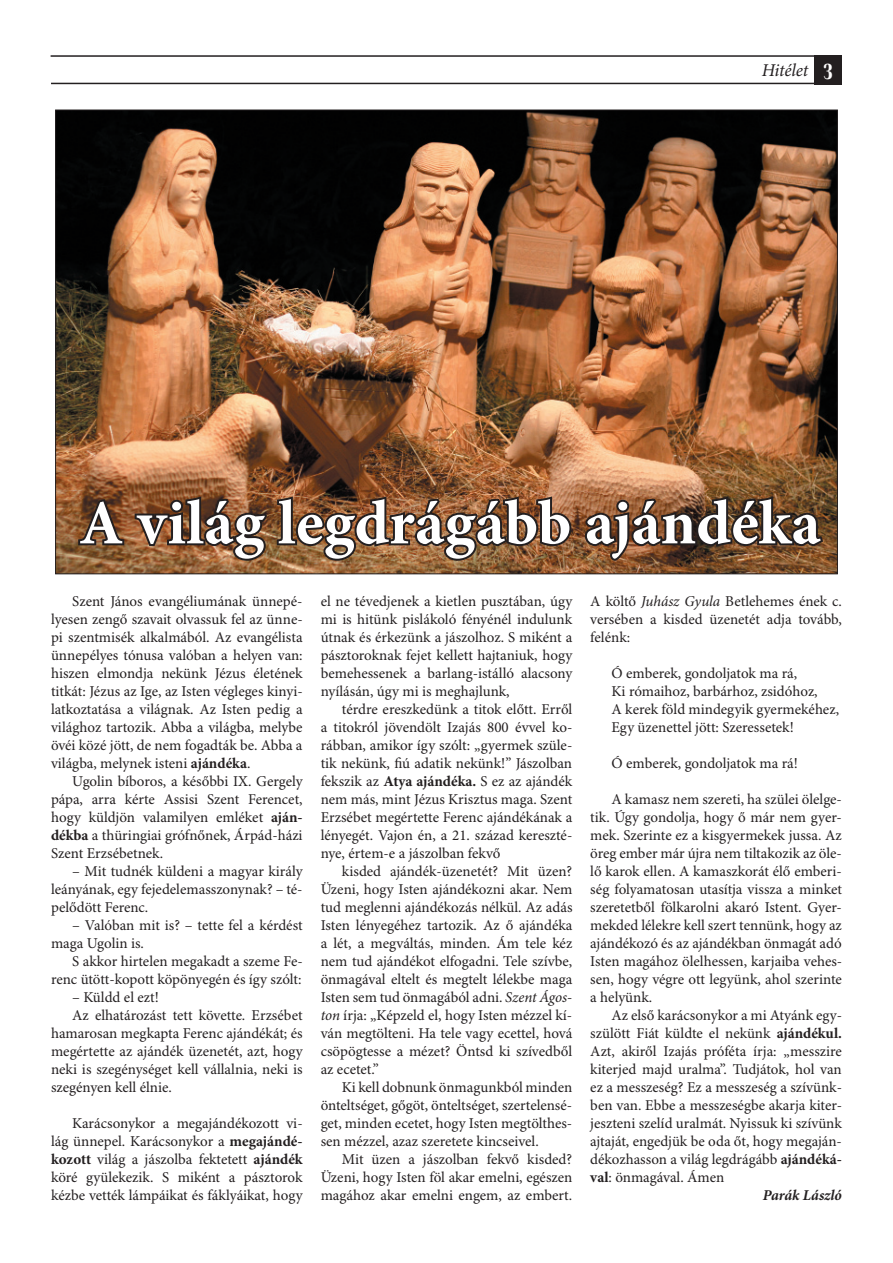
<style>
.page{position:relative;width:893px;height:1263px;background:#fff}
.page>*{position:absolute;margin:0;border:0;box-sizing:border-box;transform-origin:0 0}
.t1{font:700 63px "Minion Pro";color:#fff}
.t2{font:italic 18px "Minion Pro";letter-spacing:-.01em;color:#231f20}
.t3{font:15px/18px "Minion Pro";color:#231f20;text-align:justify}
.t4{font:italic 700 15px "Minion Pro";letter-spacing:-.01em;color:#231f20}
.s1{font-family:"Genre";font-weight:700;font-style:normal;font-size:21.45px;color:#fff}
.s2{color:#231f20}
.s3{font-weight:700}
.s4{font-style:italic}
</style>
<div class="page">
<hr style="left:51px;top:83px;width:791px;height:1px;background:#231f20">
<div style="left:815px;top:56px;width:27px;height:29px;background:#231f20"></div>
<hr style="left:51px;top:55px;width:791px;height:2px;background:#231f20">
<img style="left:57px;top:112px;width:779px;height:460px">
<p class="t2" style="left:762px;top:63px;width:73px">Hitélet <span class="s1">3</span></p>
<h1 class="t1" style="left:79px;top:498px;width:743px"><span class="s2">A</span> vil<span class="s2">ág</span> legdr<span class="s2">ágáb</span>b aj<span class="s2">án</span>d<span class="s2">ék</span>a</h1>
<p class="t3" style="left:51px;top:594px;width:253px;text-indent:21px">Szent János evangéliumának ünnepé&shy;lyesen zengő szavait olvassuk fel az ünne&shy;pi szentmisék alkalmából. Az evangélista ünnepélyes tónusa valóban a helyen van: hiszen elmondja nekünk Jézus életének titkát: Jézus az Ige, az Isten végleges kinyi&shy;latkoztatása a világnak. Az Isten pedig a világhoz tartozik. Abba a világba, melybe övéi közé jött, de nem fogadták be. Abba a világba, melynek isteni <span class="s3">ajándéka</span>.</p>
<p class="t3" style="left:51px;top:774px;width:253px;text-indent:21px">Ugolin bíboros, a későbbi IX. Gergely pápa, arra kérte Assisi Szent Ferencet, hogy küldjön valamilyen emléket <span class="s3">aján&shy;dékba</span> a thüringiai grófnőnek, Árpád-házi Szent Erzsébetnek.</p>
<p class="t3" style="left:51px;top:864px;width:253px;text-indent:21px">– Mit tudnék küldeni a magyar király leányának, egy fejedelemasszonynak? – té&shy;pelődött Ferenc.</p>
<p class="t3" style="left:51px;top:918px;width:253px;text-indent:21px">– Valóban mit is? – tette fel a kérdést maga Ugolin is.</p>
<p class="t3" style="left:51px;top:954px;width:253px;text-align:right">S akkor hirtelen megakadt a szeme Fe&shy;renc ütött-kopott köpönyegén és így szólt:</p>
<p class="t3" style="left:72px;top:990px;width:88px">– Küldd el ezt!</p>
<p class="t3" style="left:72px;top:1008px;width:232px">Az elhatározást tett követte. Erzsébet</p>
<p class="t3" style="left:51px;top:1026px;width:253px">hamarosan megkapta Ferenc ajándékát; és</p>
<p class="t3" style="left:51px;top:1044px;width:253px">megértette az ajándék üzenetét, azt, hogy</p>
<p class="t3" style="left:51px;top:1062px;width:253px">neki is szegénységet kell vállalnia, neki is</p>
<p class="t3" style="left:51px;top:1080px;width:122px">szegényen kell élnie.</p>
<p class="t3" style="left:51px;top:1116px;width:253px;text-indent:21px">Karácsonykor a megajándékozott vi&shy;lág ünnepel. Karácsonykor a <span class="s3">megajándé&shy;kozott</span> világ a jászolba fektetett <span class="s3">ajándék </span>köré gyülekezik. S miként a pásztorok kézbe vették lámpáikat és fáklyáikat, hogy</p>
<p class="t3" style="left:321px;top:594px;width:253px">el ne tévedjenek a kietlen pusztában, úgy mi is hitünk pislákoló fényénél indulunk útnak és érkezünk a jászolhoz. S miként a pásztoroknak fejet kellett hajtaniuk, hogy bemehessenek a barlang-istálló alacsony nyílásán, úgy mi is meghajlunk,</p>
<p class="t3" style="left:321px;top:702px;width:253px;text-indent:21px">térdre ereszkedünk a titok előtt. Erről a titokról jövendölt Izajás 800 évvel ko&shy;rábban, amikor így szólt: „gyermek szüle&shy;tik nekünk, fiú adatik nekünk!” Jászolban fekszik az <span class="s3">Atya ajándéka.</span> S ez az ajándék nem más, mint Jézus Krisztus maga. Szent Erzsébet megértette Ferenc ajándékának a lényegét. Vajon én, a 21. század kereszté&shy;nye, értem-e a jászolban fekvő</p>
<p class="t3" style="left:321px;top:864px;width:253px;text-indent:21px">kisded ajándék-üzenetét? Mit üzen?<br>Üzeni, hogy Isten ajándékozni akar. Nem tud meglenni ajándékozás nélkül. Az adás Isten lényegéhez tartozik. Az ő ajándéka a lét, a megváltás, minden. Ám tele kéz nem tud ajándékot elfogadni. Tele szívbe, önmagával eltelt és megtelt lélekbe maga Isten sem tud önmagából adni. <span class="s4">Szent Ágos&shy;ton</span> írja: „Képzeld el, hogy Isten mézzel kí&shy;ván megtölteni. Ha tele vagy ecettel, hová csöpögtesse a mézet? Öntsd ki szívedből az ecetet.”</p>
<p class="t3" style="left:321px;top:1080px;width:253px;text-indent:21px">Ki kell dobnunk önmagunkból minden önteltséget, gőgöt, önteltséget, szertelensé&shy;get, minden ecetet, hogy Isten megtölthes&shy;sen mézzel, azaz szeretete kincseivel.</p>
<p class="t3" style="left:321px;top:1152px;width:253px;text-indent:21px">Mit üzen a jászolban fekvő kisded?<br>Üzeni, hogy Isten föl akar emelni, egészen magához akar emelni engem, az embert.</p>
<p class="t3" style="left:590px;top:594px;width:253px">A költő <span class="s4">Juhász Gyula</span> Betlehemes ének c. versében a kisded üzenetét adja tovább, felénk:</p>
<p class="t3" style="left:612px;top:666px;width:229px;text-align:left">Ó emberek, gondoljatok ma rá,<br>Ki rómaihoz, barbárhoz, zsidóhoz,<br>A kerek föld mindegyik gyermekéhez, Egy üzenettel jött: Szeressetek!</p>
<p class="t3" style="left:612px;top:756px;width:188px">Ó emberek, gondoljatok ma rá!</p>
<p class="t3" style="left:590px;top:792px;width:253px;text-indent:21px">A kamasz nem szereti, ha szülei ölelge&shy;tik. Úgy gondolja, hogy ő már nem gyer&shy;mek. Szerinte ez a kisgyermekek jussa. Az öreg ember már újra nem tiltakozik az öle&shy;lő karok ellen. A kamaszkorát élő emberi&shy;ség folyamatosan utasítja vissza a minket szeretetből fölkarolni akaró Istent. Gyer&shy;mekded lélekre kell szert tennünk, hogy az ajándékozó és az ajándékban önmagát adó Isten magához ölelhessen, karjaiba vehes&shy;sen, hogy végre ott legyünk, ahol szerinte a helyünk.</p>
<p class="t3" style="left:612px;top:1008px;width:232px">Az első karácsonykor a mi Atyánk egy-</p>
<p class="t3" style="left:590px;top:1026px;width:253px">szülött Fiát küldte el nekünk <span class="s3">ajándékul.</span></p>
<p class="t3" style="left:590px;top:1044px;width:253px">Azt, akiről Izajás próféta írja: „messzire</p>
<p class="t3" style="left:590px;top:1062px;width:253px">kiterjed majd uralma”. Tudjátok, hol van</p>
<p class="t3" style="left:590px;top:1080px;width:253px">ez a messzeség? Ez a messzeség a szívünk-</p>
<p class="t3" style="left:590px;top:1098px;width:253px">ben van. Ebbe a messzeségbe akarja kiter-</p>
<p class="t3" style="left:590px;top:1116px;width:253px">jeszteni szelíd uralmát. Nyissuk ki szívünk</p>
<p class="t3" style="left:590px;top:1134px;width:253px">ajtaját, engedjük be oda őt, hogy megaján-</p>
<p class="t3" style="left:590px;top:1152px;width:253px">dékozhasson a világ legdrágább <span class="s3">ajándéká-</span></p>
<p class="t3" style="left:590px;top:1170px;width:136px"><span class="s3">val</span>: önmagával. Ámen</p>
<p class="t4" style="left:763px;top:1189px;width:81px">Parák László</p>
</div>
